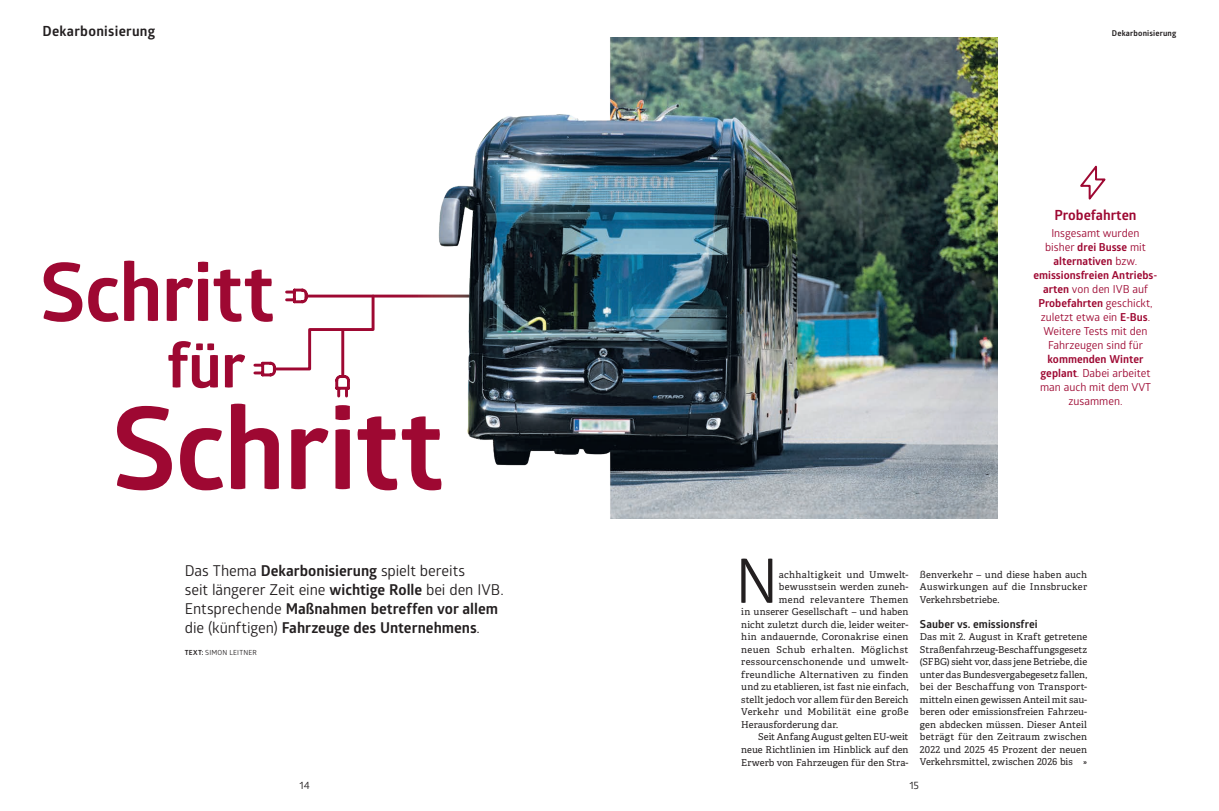
<style>
.page{position:relative;width:1219px;height:811px;background:#fff}
.page>*{position:absolute;margin:0;border:0;box-sizing:border-box;transform-origin:0 0}
.t1{font:61.6px "Glober";color:#231f20}
.t2{font:15px/19px "Glober";letter-spacing:-.005em;color:#231f20}
.t3{font:700 14px "Glober";letter-spacing:.02em;color:#231f20}
.t4{font:700 14px "Glober";color:#9e0832}
.t5{font:11px/14px "Glober";color:#9e0832;text-align:center}
.t6{font:700 11px "Glober";letter-spacing:.005em;color:#231f20}
.t7{font:10.6px "Glober";color:#231f20}
.t8{font:9.5px/12.5px "Adelle";letter-spacing:.015em;color:#231f20;text-align:justify}
.t9{font:9.5px "Adelle";letter-spacing:.035em;color:#231f20}
.t10{font:9.5px "Adelle";letter-spacing:-.005em;color:#231f20}
.t11{font:9.5px "Adelle";letter-spacing:.045em;color:#231f20}
.t12{font:700 8px "Glober";letter-spacing:.02em;color:#231f20}
.t13{font:7px "Glober";letter-spacing:.03em;color:#231f20}
.s1{font-weight:700}
</style>
<div class="page">
<svg style="left:44px;top:260px;width:356px;height:230px"></svg>
<hr style="left:306px;top:295px;width:170px;height:2px;background:#fff">
<img style="left:400px;top:37px;width:598px;height:481px">
<svg style="left:1080px;top:165px;width:26px;height:35px"></svg>
<h3 class="t3" style="left:43px;top:22px;width:114px">Dekarbonisierung</h3>
<p class="t12" style="left:1112px;top:28px;width:66px">Dekarbonisierung</p>
<h2 class="t2" style="left:185px;top:560px;width:320px">Das Thema <span class="s1">Dekarbonisierung</span> spielt bereits<br>seit längerer Zeit eine <span class="s1">wichtige Rolle</span> bei den IVB.<br>Entsprechende <span class="s1">Maßnahmen betreffen vor allem </span>die (künftigen) <span class="s1">Fahrzeuge des Unternehmens</span>.</h2>
<p class="t13" style="left:185px;top:647px;width:74px"><span class="s1">TEXT:</span> SIMON LEITNER</p>
<h3 class="t4" style="left:1054px;top:205px;width:84px">Probefahrten</h3>
<p class="t5" style="left:1033px;top:225px;width:126px">Insgesamt wurden<br>bisher <span class="s1">drei Busse</span> mit <span class="s1">alternativen</span> bzw. <span class="s1">emissionsfreien Antriebs&shy;arten</span> von den IVB auf<br><span class="s1">Probefahrten</span> geschickt, zuletzt etwa ein <span class="s1">E-Bus</span>.<br>Weitere Tests mit den<br>Fahrzeugen sind für</p>
<p class="t5" style="left:1040px;top:351px;width:113px"><span class="s1">kommenden Winter geplant</span>. Dabei arbeitet man auch mit dem VVT zusammen.</p>
<h1 class="t1" style="left:735px;top:538px;width:44px">N</h1>
<p class="t9" style="left:779px;top:568px;width:131px">achhaltigkeit und Umwelt-</p>
<p class="t8" style="left:779px;top:581px;width:131px">bewusstsein werden zuneh-</p>
<p class="t9" style="left:779px;top:593px;width:131px">mend relevantere Themen</p>
<p class="t8" style="left:741px;top:606px;width:169px">in unserer Gesellschaft – und haben</p>
<p class="t8" style="left:741px;top:618px;width:169px">nicht zuletzt durch die, leider weiter-</p>
<p class="t8" style="left:741px;top:631px;width:169px">hin andauernde, Coronakrise einen</p>
<p class="t11" style="left:741px;top:643px;width:169px">neuen Schub erhalten. Möglichst</p>
<p class="t9" style="left:741px;top:656px;width:169px">ressourcenschonende und umwelt-</p>
<p class="t8" style="left:741px;top:668px;width:169px">freundliche Alternativen zu finden</p>
<p class="t8" style="left:741px;top:681px;width:169px">und zu etablieren, ist fast nie einfach,</p>
<p class="t8" style="left:741px;top:693px;width:169px">stellt jedoch vor allem für den Bereich</p>
<p class="t9" style="left:741px;top:706px;width:169px">Verkehr und Mobilität eine große</p>
<p class="t8" style="left:741px;top:718px;width:98px">Herausforderung dar.</p>
<p class="t10" style="left:758px;top:731px;width:152px">Seit Anfang August gelten EU-weit</p>
<p class="t8" style="left:741px;top:743px;width:169px">neue Richtlinien im Hinblick auf den</p>
<p class="t8" style="left:741px;top:756px;width:169px">Erwerb von Fahrzeugen für den Stra-</p>
<p class="t8" style="left:920px;top:568px;width:169px">ßenverkehr – und diese haben auch Auswirkungen auf die Innsbrucker Verkehrsbetriebe.</p>
<p class="t6" style="left:920px;top:616px;width:119px">Sauber vs. emissionsfrei</p>
<p class="t8" style="left:920px;top:631px;width:169px">Das mit 2. August in Kraft getretene Straßenfahrzeug-Beschaffungsgesetz (SFBG) sieht vor, dass jene Betriebe, die unter das Bundesvergabegesetz fallen, bei der Beschaffung von Transport&shy;mitteln einen gewissen Anteil mit sau&shy;beren oder emissionsfreien Fahrzeu&shy;gen abdecken müssen. Dieser Anteil beträgt für den Zeitraum zwischen 2022 und 2025 45 Prozent der neuen Verkehrsmittel, zwischen 2026 bis</p>
<p class="t8" style="left:1083px;top:756px;width:6px">»</p>
<p class="t7" style="left:300px;top:777px;width:12px">14</p>
<p class="t7" style="left:909px;top:777px;width:11px">15</p>
</div>
